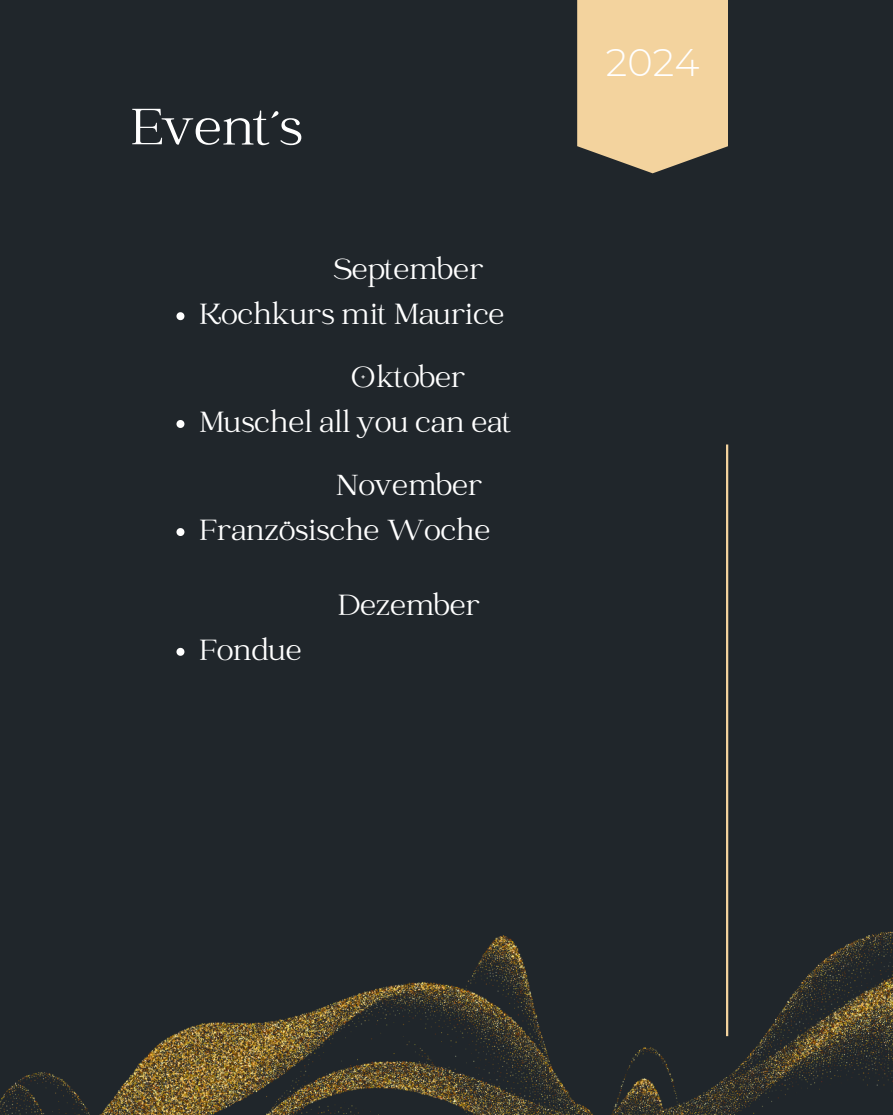
<style>
.page{position:relative;width:893px;height:1115px;background:#fff}
.page>*{position:absolute;margin:0;border:0;box-sizing:border-box;transform-origin:0 0}
.t1{font:56.55px "Catchy Mager";color:#fff}
.t2{font:300 38.4px "Montserrat";color:#fff}
.t3{font:32.1px "Catchy Mager";color:#fff}
</style>
<div class="page">
<div style="left:0;top:0;width:892px;height:1115px;background:#20262b"></div>
<img style="left:0;top:930px;width:892px;height:185px">
<svg style="left:577px;top:0;width:150px;height:173px;background:#e1c494"></svg>
<hr style="left:725px;top:444px;width:3px;height:592px;background:#f3d39e">
<svg style="left:176px;top:420px;width:8px;height:8px"></svg>
<svg style="left:176px;top:528px;width:8px;height:8px"></svg>
<svg style="left:176px;top:648px;width:8px;height:8px"></svg>
<svg style="left:176px;top:312px;width:8px;height:8px"></svg>
<p class="t1" style="left:131px;top:100px;width:173px">Event´s</p>
<p class="t3" style="left:333px;top:254px;width:151px">September</p>
<p class="t3" style="left:199px;top:299px;width:306px">Kochkurs mit Maurice</p>
<p class="t3" style="left:351px;top:362px;width:115px">Oktober</p>
<p class="t3" style="left:199px;top:406px;width:313px">Muschel all you can eat</p>
<p class="t3" style="left:336px;top:470px;width:148px">November</p>
<p class="t3" style="left:199px;top:514px;width:292px">Französische Woche</p>
<p class="t3" style="left:199px;top:634px;width:104px">Fondue</p>
<p class="t3" style="left:338px;top:590px;width:143px">Dezember</p>
<p class="t2" style="left:605px;top:39px;width:95px">2024</p>
</div>
